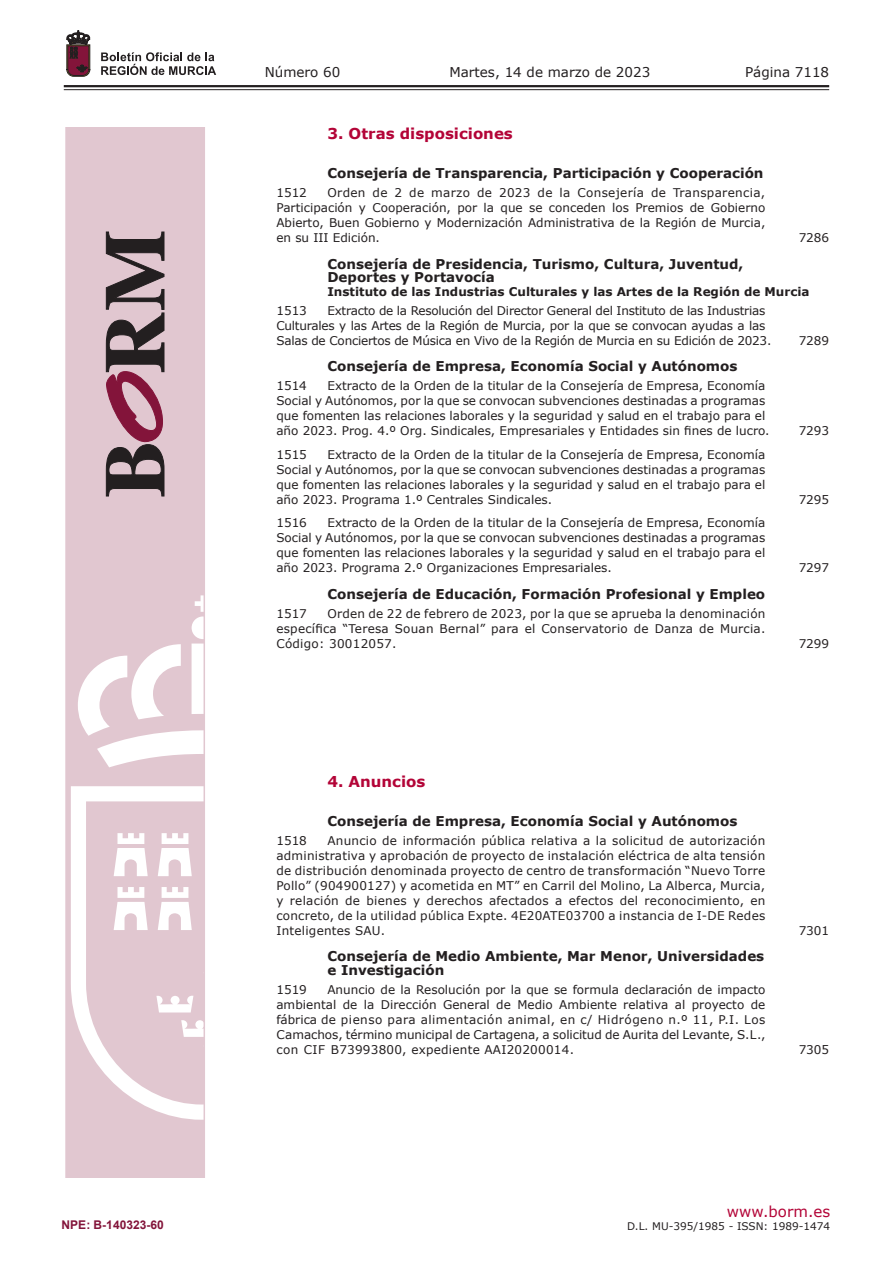
<style>
.page{position:relative;width:893px;height:1263px;background:#fff}
.page>*{position:absolute;margin:0;border:0;box-sizing:border-box;transform-origin:0 0}
.t1{font:700 15px "Verdana";color:#b30437}
.t2{font:15px "Verdana";color:#b30437}
.t3{font:700 13.5px/13.5px "Verdana";color:#231f20}
.t4{font:13.5px "Verdana";color:#231f20}
.t5{font:12px/15px "Verdana";color:#231f20;text-align:justify}
.t6{font:12px/15px "Verdana";letter-spacing:-.02em;color:#231f20}
.t7{font:700 12px "Verdana";color:#231f20}
.t8{font:700 12px "Arial";color:#83143a}
.t9{font:10.5px "Verdana";color:#231f20}
</style>
<div class="page">
<hr style="left:64px;top:85px;width:765px;height:2px;background:#231f20">
<hr style="left:64px;top:89px;width:765px;height:1px;background:#231f20">
<svg style="left:101px;top:52px;width:115px;height:23px"></svg>
<svg style="left:67px;top:31px;width:23px;height:45px"></svg>
<svg style="left:65px;top:128px;width:140px;height:1050px;background:#e5cfd7"></svg>
<svg style="left:106px;top:232px;width:58px;height:264px;background:#8b6f79"></svg>
<p class="t8" style="left:62px;top:1216px;width:104px">NPE: B-140323-60</p>
<p class="t4" style="left:265px;top:62px;width:77px">Número 60</p>
<p class="t4" style="left:449px;top:62px;width:202px">Martes, 14 de marzo de 2023</p>
<p class="t4" style="left:745px;top:62px;width:86px">Página 7118</p>
<p class="t1" style="left:327px;top:123px;width:187px">3. Otras disposiciones</p>
<p class="t3" style="left:327px;top:166px;width:438px">Consejería de Transparencia, Participación y Cooperación</p>
<p class="t5" style="left:276px;top:185px;width:490px;text-indent:51px">Orden de 2 de marzo de 2023 de la Consejería de Transparencia, Participación y Cooperación, por la que se conceden los Premios de Gobierno Abierto, Buen Gobierno y Modernización Administrativa de la Región de Murcia, en su III Edición.</p>
<p class="t5" style="left:276px;top:185px;width:32px">1512</p>
<p class="t5" style="left:799px;top:230px;width:32px">7286</p>
<p class="t3" style="left:327px;top:257px;width:418px">Consejería de Presidencia, Turismo, Cultura, Juventud,<br>Deportes y Portavocía</p>
<p class="t7" style="left:327px;top:283px;width:484px">Instituto de las Industrias Culturales y las Artes de la Región de Murcia</p>
<p class="t6" style="left:276px;top:303px;width:496px;text-indent:51px">Extracto de la Resolución del Director General del Instituto de las Industrias<br>Culturales y las Artes de la Región de Murcia, por la que se convocan ayudas a las<br>Salas de Conciertos de Música en Vivo de la Región de Murcia en su Edición de 2023.</p>
<p class="t5" style="left:276px;top:303px;width:32px">1513</p>
<p class="t3" style="left:327px;top:359px;width:412px">Consejería de Empresa, Economía Social y Autónomos</p>
<p class="t5" style="left:276px;top:378px;width:495px;text-align:left;text-indent:51px">Extracto de la Orden de la titular de la Consejería de Empresa, Economía Social y Autónomos, por la que se convocan subvenciones destinadas a programas que fomenten las relaciones laborales y la seguridad y salud en el trabajo para el año 2023. Prog. 4.º Org. Sindicales, Empresariales y Entidades sin fines de lucro.</p>
<p class="t5" style="left:276px;top:378px;width:32px">1514</p>
<p class="t5" style="left:276px;top:447px;width:490px;text-indent:51px">Extracto de la Orden de la titular de la Consejería de Empresa, Economía Social y Autónomos, por la que se convocan subvenciones destinadas a programas que fomenten las relaciones laborales y la seguridad y salud en el trabajo para el año 2023. Programa 1.º Centrales Sindicales.</p>
<p class="t5" style="left:276px;top:447px;width:32px">1515</p>
<p class="t5" style="left:276px;top:515px;width:490px;text-indent:51px">Extracto de la Orden de la titular de la Consejería de Empresa, Economía Social y Autónomos, por la que se convocan subvenciones destinadas a programas que fomenten las relaciones laborales y la seguridad y salud en el trabajo para el año 2023. Programa 2.º Organizaciones Empresariales.</p>
<p class="t5" style="left:276px;top:515px;width:32px">1516</p>
<p class="t3" style="left:327px;top:587px;width:439px">Consejería de Educación, Formación Profesional y Empleo</p>
<p class="t5" style="left:276px;top:606px;width:491px;text-indent:51px">Orden de 22 de febrero de 2023, por la que se aprueba la denominación específica “Teresa Souan Bernal” para el Conservatorio de Danza de Murcia.<br>Código: 30012057.</p>
<p class="t5" style="left:276px;top:606px;width:32px">1517</p>
<p class="t5" style="left:799px;top:333px;width:32px">7289</p>
<p class="t5" style="left:799px;top:423px;width:32px">7293</p>
<p class="t5" style="left:799px;top:492px;width:32px">7295</p>
<p class="t5" style="left:799px;top:560px;width:32px">7297</p>
<p class="t5" style="left:799px;top:636px;width:32px">7299</p>
<p class="t1" style="left:327px;top:771px;width:100px">4. Anuncios</p>
<p class="t3" style="left:327px;top:814px;width:412px">Consejería de Empresa, Economía Social y Autónomos</p>
<p class="t5" style="left:276px;top:833px;width:491px;text-indent:51px">Anuncio de información pública relativa a la solicitud de autorización administrativa y aprobación de proyecto de instalación eléctrica de alta tensión de distribución denominada proyecto de centro de transformación “Nuevo Torre Pollo” (904900127) y acometida en MT” en Carril del Molino, La Alberca, Murcia, y relación de bienes y derechos afectados a efectos del reconocimiento, en concreto, de la utilidad pública Expte. 4E20ATE03700 a instancia de I-DE Redes Inteligentes SAU.</p>
<p class="t5" style="left:276px;top:833px;width:32px">1518</p>
<p class="t3" style="left:327px;top:949px;width:438px">Consejería de Medio Ambiente, Mar Menor, Universidades e Investigación</p>
<p class="t5" style="left:276px;top:982px;width:491px;text-indent:51px">Anuncio de la Resolución por la que se formula declaración de impacto ambiental de la Dirección General de Medio Ambiente relativa al proyecto de fábrica de pienso para alimentación animal, en c/ Hidrógeno n.º 11, P.I. Los Camachos, término municipal de Cartagena, a solicitud de Aurita del Levante, S.L., con CIF B73993800, expediente AAI20200014.</p>
<p class="t5" style="left:276px;top:982px;width:32px">1519</p>
<p class="t5" style="left:799px;top:923px;width:32px">7301</p>
<p class="t5" style="left:799px;top:1042px;width:32px">7305</p>
<p class="t2" style="left:727px;top:1201px;width:105px">www.borm.es</p>
<p class="t9" style="left:627px;top:1218px;width:205px">D.L. MU-395/1985 - ISSN: 1989-1474</p>
</div>
